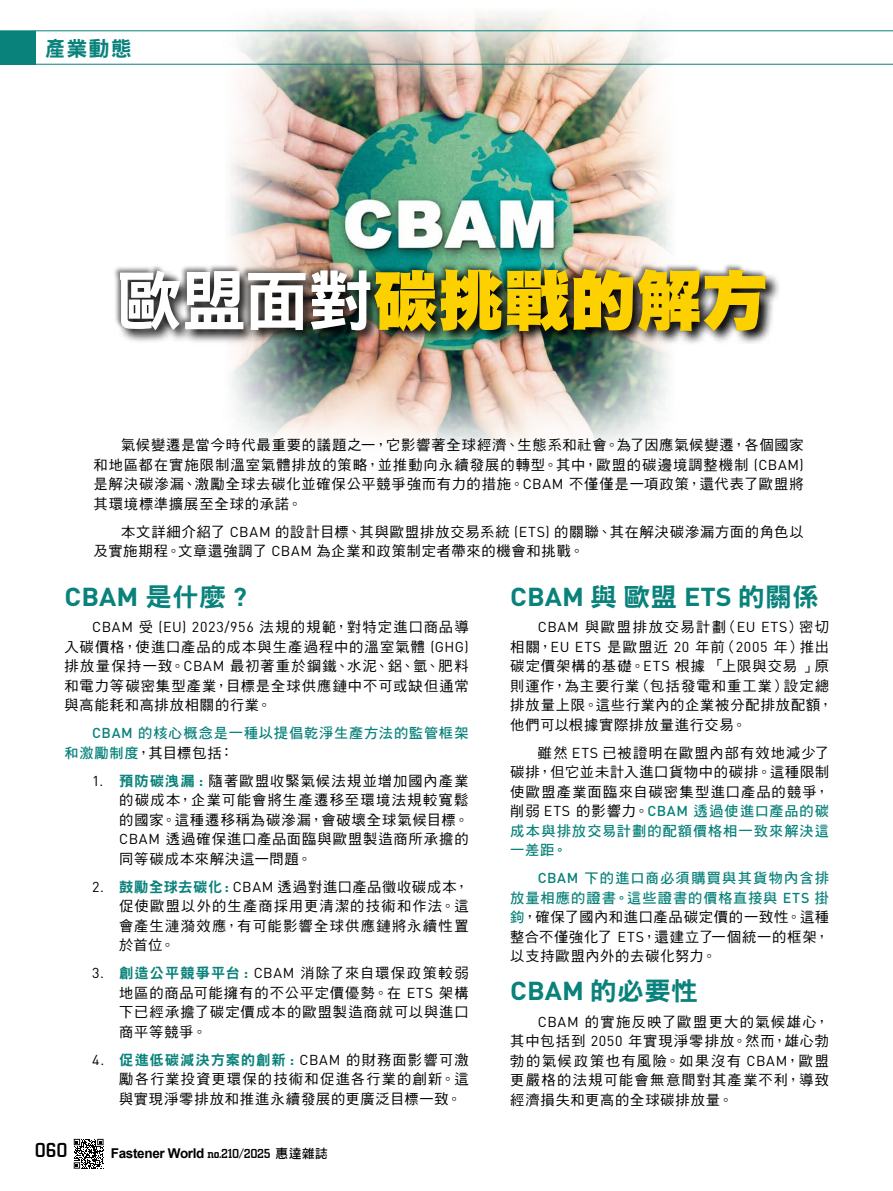
<style>
.page{position:relative;width:893px;height:1191px;background:#fff}
.page>*{position:absolute;margin:0;border:0;box-sizing:border-box;transform-origin:0 0}
.t1{font:66px "DF Hei Std W12";color:#fdd000}
.t2{font:700 25.65px "DIN Pro";color:#09827b;scale:1.05 1}
.t3{font:21px "DF Hei Std W9";color:#09827b}
.t4{font:500 21px "City D";color:#000}
.t5{font:14.25px/19.5px "DF Hei Std W5";letter-spacing:.065em;color:#000;text-align:justify}
.t6{font:14.25px/19.5px "DF Hei Std W7";letter-spacing:.065em;color:#09827b;text-align:justify}
.t7{font:14.25px "DIN Pro";letter-spacing:.045em;color:#000}
.t8{font:14.25px "DF Hei Std W9";letter-spacing:.07em;color:#09827b}
.t9{font:700 13.5px "Arial";letter-spacing:-.025em;color:#000}
.s1{font-family:"DF Hei Std W9";color:#fff}
.s2{font-family:"DIN Pro"}
.s3{font-family:"DF Hei Std W9";font-weight:400}
.s4{font-family:"DF Hei Std W5";color:#000}
.s5{font-family:"DIN Pro";color:#000}
.s6{font-family:"DIN Pro";font-weight:500}
.s7{font-family:"DF Hei Std W7";color:#09827b}
.s8{font-family:"DF Hei Std W5"}
.s9{font-family:"DF Hei Std W9";color:#09827b}
.s10{font-family:"DIN Pro";font-weight:700;color:#09827b}
.s11{font-family:"DIN Pro";font-weight:700}
.s12{font-family:"City D";font-weight:500}
.s13{font-family:"DF Hei Std W7";font-weight:400;font-size:12.75px}
</style>
<div class="page">
<img style="left:136px;top:13px;width:730px;height:434px">
<div style="left:113px;top:262px;width:654px;height:71px;background:#000;opacity:.5"></div>
<img style="left:117px;top:267px;width:664px;height:79px">
<div style="left:0;top:31px;width:36px;height:33px;background:#09827b"></div>
<hr style="left:0;top:64px;width:893px;height:1px;background:#09827b">
<hr style="left:0;top:31px;width:893px;height:1px;background:#09827b">
<svg style="left:74px;top:1138px;width:30px;height:30px"></svg>
<h3 class="t3" style="left:45px;top:37px;width:89px">產業動態</h3>
<h1 class="t1" style="left:117px;top:265px;width:653px"><span class="s1">歐盟面對</span>碳挑戰的解方</h1>
<p class="t5" style="left:94px;top:435px;width:712px;text-indent:28px">氣候變遷是當今時代最重要的議題之一，它影響著全球經濟、生態系和社會。為了因應氣候變遷，各個國家和地區都在實施限制溫室氣體排放的策略，並推動向永續發展的轉型。其中，歐盟的碳邊境調整機制 <span class="s2">(CBAM)</span>是解決碳滲漏、激勵全球去碳化並確保公平競爭強而有力的措施。<span class="s2">CBAM</span> 不僅僅是一項政策，還代表了歐盟將其環境標準擴展至全球的承諾。</p>
<p class="t5" style="left:94px;top:522px;width:712px;text-indent:28px">本文詳細介紹了 <span class="s2">CBAM</span> 的設計目標、其與歐盟排放交易系統 <span class="s2">(ETS)</span> 的關聯、其在解決碳滲漏方面的角色以及實施期程。文章還強調了 <span class="s2">CBAM</span> 為企業和政策制定者帶來的機會和挑戰。</p>
<h2 class="t2" style="left:510px;top:579px;width:296px">CBAM <span class="s3">與歐盟</span> ETS <span class="s3">的關係</span></h2>
<p class="t5" style="left:510px;top:617px;width:324px;text-align:left;text-indent:28px"><span class="s2">CBAM</span> 與歐盟排放交易計劃（<span class="s2">EU ETS</span>）密切相關，<span class="s2">EU ETS</span> 是歐盟近 <span class="s2">20</span> 年前（<span class="s2">2005</span> 年）推出碳定價架構的基礎。<span class="s2">ETS</span> 根據「上限與交易」原則運作，為主要行業（包括發電和重工業）設定總排放量上限。這些行業內的企業被分配排放配額，他們可以根據實際排放量進行交易。</p>
<p class="t5" style="left:510px;top:742px;width:320px;text-indent:28px">雖然 <span class="s2">ETS</span> 已被證明在歐盟內部有效地減少了碳排，但它並未計入進口貨物中的碳排。這種限制使歐盟產業面臨來自碳密集型進口產品的競爭，</p>
<p class="t6" style="left:510px;top:801px;width:320px"><span class="s4">削弱</span> <span class="s5">ETS</span> <span class="s4">的影響力。</span><span class="s6">CBAM</span> 透過使進口產品的碳成本與排放交易計劃的配額價格相一致來解決這一差距。</p>
<p class="t6" style="left:510px;top:868px;width:320px;text-align:right"><span class="s6">CBAM</span> 下的進口商必須購買與其貨物內含排<br>放量相應的證書。這些證書的價格直接與 <span class="s6">ETS</span> 掛</p>
<p class="t5" style="left:510px;top:907px;width:320px"><span class="s7">鉤</span>，確保了國內和進口產品碳定價的一致性。這種整合不僅強化了 <span class="s2">ETS</span>，還建立了一個統一的框架，以支持歐盟內外的去碳化努力。</p>
<h2 class="t2" style="left:510px;top:973px;width:180px">CBAM <span class="s3">的必要性</span></h2>
<p class="t5" style="left:510px;top:1011px;width:320px;text-indent:28px"><span class="s2">CBAM</span> 的實施反映了歐盟更大的氣候雄心，其中包括到 <span class="s2">2050</span> 年實現淨零排放。然而，雄心勃勃的氣候政策也有風險。如果沒有 <span class="s2">CBAM</span>，歐盟更嚴格的法規可能會無意間對其產業不利，導致經濟損失和更高的全球碳排放量。</p>
<h2 class="t2" style="left:65px;top:579px;width:175px">CBAM <span class="s3">是什麼</span> ?</h2>
<p class="t7" style="left:92px;top:617px;width:378px">CBAM <span class="s8">受</span> (EU) 2023/956 <span class="s8">法規的規範，對特定進口商品導</span></p>
<p class="t5" style="left:65px;top:637px;width:405px">入碳價格，使進口產品的成本與生產過程中的溫室氣體 <span class="s2">(GHG)</span>排放量保持一致。<span class="s2">CBAM</span> 最初著重於鋼鐵、水泥、鋁、氫、肥料和電力等碳密集型產業，目標是全球供應鏈中不可或缺但通常與高能耗和高排放相關的行業。</p>
<p class="t6" style="left:92px;top:723px;width:378px"><span class="s6">CBAM</span> 的核心概念是一種以提倡乾淨生產方法的監管框架</p>
<p class="t5" style="left:65px;top:742px;width:171px"><span class="s7">和激勵制度</span>，其目標包括：</p>
<p class="t5" style="left:119px;top:770px;width:351px;text-indent:-27px"><span class="s2">1.</span> <span class="s9">預防碳洩漏</span> <span class="s10">:</span> 隨著歐盟收緊氣候法規並增加國內產業的碳成本，企業可能會將生產遷移至環境法規較寬鬆的國家。這種遷移稱為碳滲漏，會破壞全球氣候目標。<span class="s2">CBAM</span> 透過確保進口產品面臨與歐盟製造商所承擔的同等碳成本來解決這一問題。</p>
<p class="t5" style="left:119px;top:876px;width:351px;text-indent:-27px"><span class="s2">2.</span> <span class="s9">鼓勵全球去碳化</span><span class="s10">:</span> <span class="s2">CBAM</span> 透過對進口產品徵收碳成本，促使歐盟以外的生產商採用更清潔的技術和作法。這會產生漣漪效應，有可能影響全球供應鏈將永續性置於首位。</p>
<p class="t5" style="left:119px;top:963px;width:351px;text-indent:-27px"><span class="s2">3.</span> <span class="s9">創造公平競爭平台</span> <span class="s10">:</span> <span class="s2">CBAM</span> 消除了來自環保政策較弱地區的商品可能擁有的不公平定價優勢。在 <span class="s2">ETS</span> 架構下已經承擔了碳定價成本的歐盟製造商就可以與進口商平等競爭。</p>
<p class="t8" style="left:92px;top:1052px;width:378px"><span class="s5">4.</span> 促進低碳減決方案的創新 <span class="s11">:</span> <span class="s5">CBAM</span> <span class="s4">的財務面影響可激</span></p>
<p class="t5" style="left:119px;top:1069px;width:351px">勵各行業投資更環保的技術和促進各行業的創新。這與實現淨零排放和推進永續發展的更廣泛目標一致。</p>
<h3 class="t4" style="left:35px;top:1138px;width:34px">060</h3>
<p class="t9" style="left:111px;top:1144px;width:219px">Fastener World <span class="s12">no.210/2025</span> <span class="s13">惠達雜誌</span></p>
</div>
